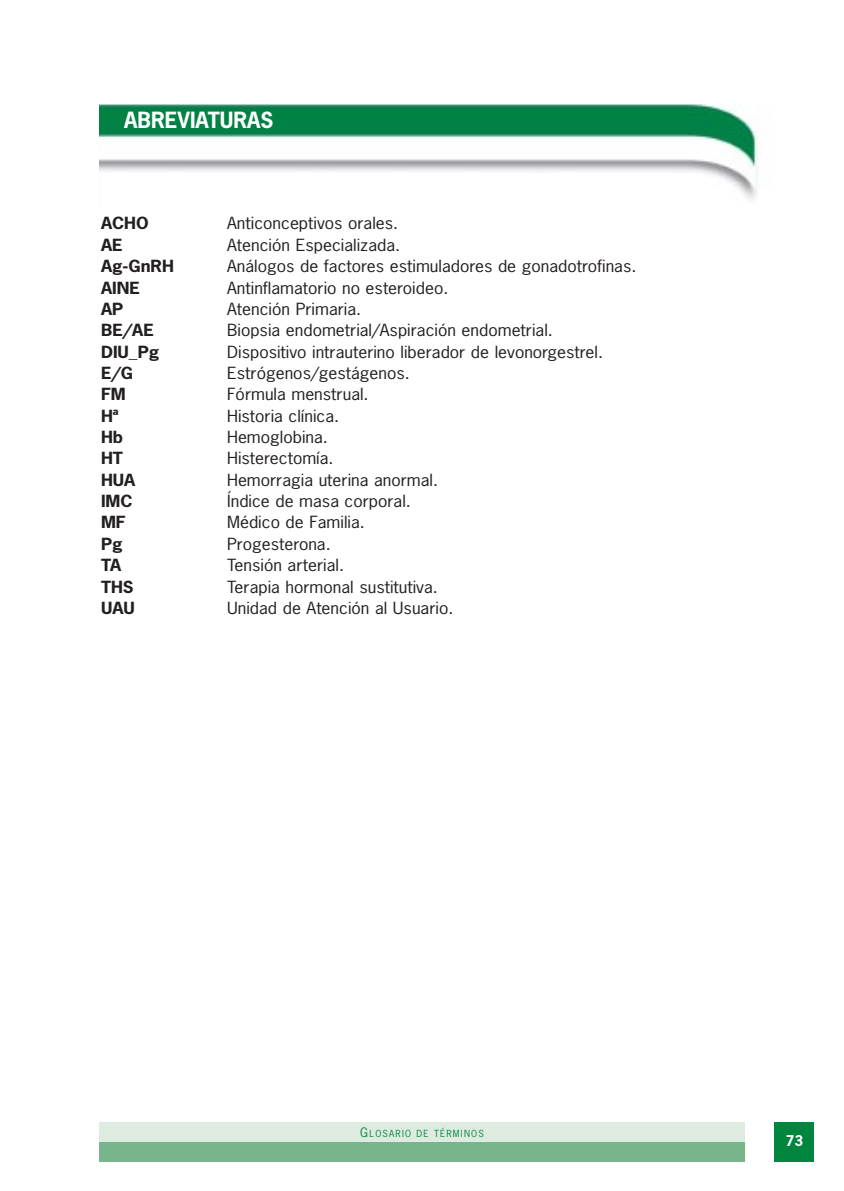
<style>
.page{position:relative;width:844px;height:1191px;background:#fff}
.page>*{position:absolute;margin:0;border:0;box-sizing:border-box;transform-origin:0 0}
.t1{font:700 21px "News Gothic";color:#fff}
.t2{font:15.75px "News Gothic";color:#231f20;scale:1.11 1}
.t3{font:700 15.75px "News Gothic";color:#231f20;scale:1.11 1}
.t4{font:700 14px "News Gothic";color:#fff}
.t5{font:9.1px "News Gothic";letter-spacing:.13em;color:#00853f}
.s1{font-size:12.25px}
</style>
<div class="page">
<div style="left:99px;top:1141px;width:645px;height:20px;background:#79b58b"></div>
<div style="left:99px;top:1122px;width:645px;height:19px;background:#ddebe0"></div>
<div style="left:774px;top:1122px;width:40px;height:39px;background:#00853f"></div>
<img style="left:99px;top:105px;width:659px;height:94px">
<h1 class="t1" style="left:124px;top:112px;width:151px">ABREVIATURAS</h1>
<p class="t3" style="left:101px;top:217px;width:44px">ACHO</p>
<p class="t2" style="left:227px;top:217px;width:156px">Anticonceptivos orales.</p>
<p class="t3" style="left:101px;top:238px;width:21px">AE</p>
<p class="t2" style="left:227px;top:238px;width:157px">Atención Especializada.</p>
<p class="t3" style="left:101px;top:260px;width:67px">Ag-GnRH</p>
<p class="t2" style="left:227px;top:260px;width:370px">Análogos de factores estimuladores de gonadotrofinas.</p>
<p class="t3" style="left:101px;top:281px;width:37px">AINE</p>
<p class="t2" style="left:227px;top:281px;width:201px">Antinflamatorio no esteroideo.</p>
<p class="t3" style="left:101px;top:303px;width:21px">AP</p>
<p class="t2" style="left:227px;top:303px;width:122px">Atención Primaria.</p>
<p class="t3" style="left:101px;top:324px;width:49px">BE/AE</p>
<p class="t2" style="left:227px;top:324px;width:295px">Biopsia endometrial/Aspiración endometrial.</p>
<p class="t3" style="left:101px;top:345px;width:54px">DIU_Pg</p>
<p class="t2" style="left:227px;top:345px;width:340px">Dispositivo intrauterino liberador de levonorgestrel.</p>
<p class="t3" style="left:101px;top:367px;width:30px">E/G</p>
<p class="t2" style="left:227px;top:367px;width:166px">Estrógenos/gestágenos.</p>
<p class="t3" style="left:101px;top:388px;width:24px">FM</p>
<p class="t2" style="left:227px;top:388px;width:129px">Fórmula menstrual.</p>
<p class="t3" style="left:101px;top:409px;width:17px">Hª</p>
<p class="t2" style="left:227px;top:409px;width:102px">Historia clínica.</p>
<p class="t3" style="left:101px;top:431px;width:21px">Hb</p>
<p class="t2" style="left:227px;top:431px;width:92px">Hemoglobina.</p>
<p class="t3" style="left:101px;top:452px;width:21px">HT</p>
<p class="t2" style="left:227px;top:452px;width:97px">Histerectomía.</p>
<p class="t3" style="left:101px;top:473px;width:32px">HUA</p>
<p class="t2" style="left:227px;top:473px;width:191px">Hemorragia uterina anormal.</p>
<p class="t3" style="left:101px;top:495px;width:30px">IMC</p>
<p class="t2" style="left:227px;top:495px;width:167px">Índice de masa corporal.</p>
<p class="t3" style="left:101px;top:516px;width:24px">MF</p>
<p class="t2" style="left:227px;top:516px;width:126px">Médico de Familia.</p>
<p class="t3" style="left:101px;top:537px;width:21px">Pg</p>
<p class="t2" style="left:227px;top:537px;width:95px">Progesterona.</p>
<p class="t3" style="left:101px;top:559px;width:20px">TA</p>
<p class="t2" style="left:227px;top:559px;width:107px">Tensión arterial.</p>
<p class="t3" style="left:101px;top:580px;width:31px">THS</p>
<p class="t2" style="left:227px;top:580px;width:191px">Terapia hormonal sustitutiva.</p>
<p class="t3" style="left:101px;top:601px;width:32px">UAU</p>
<p class="t2" style="left:227px;top:601px;width:205px">Unidad de Atención al Usuario.</p>
<p class="t5" style="left:360px;top:1129px;width:125px"><span class="s1">G</span>LOSARIO DE TÉRMINOS</p>
<p class="t4" style="left:785px;top:1135px;width:19px">73</p>
</div>
